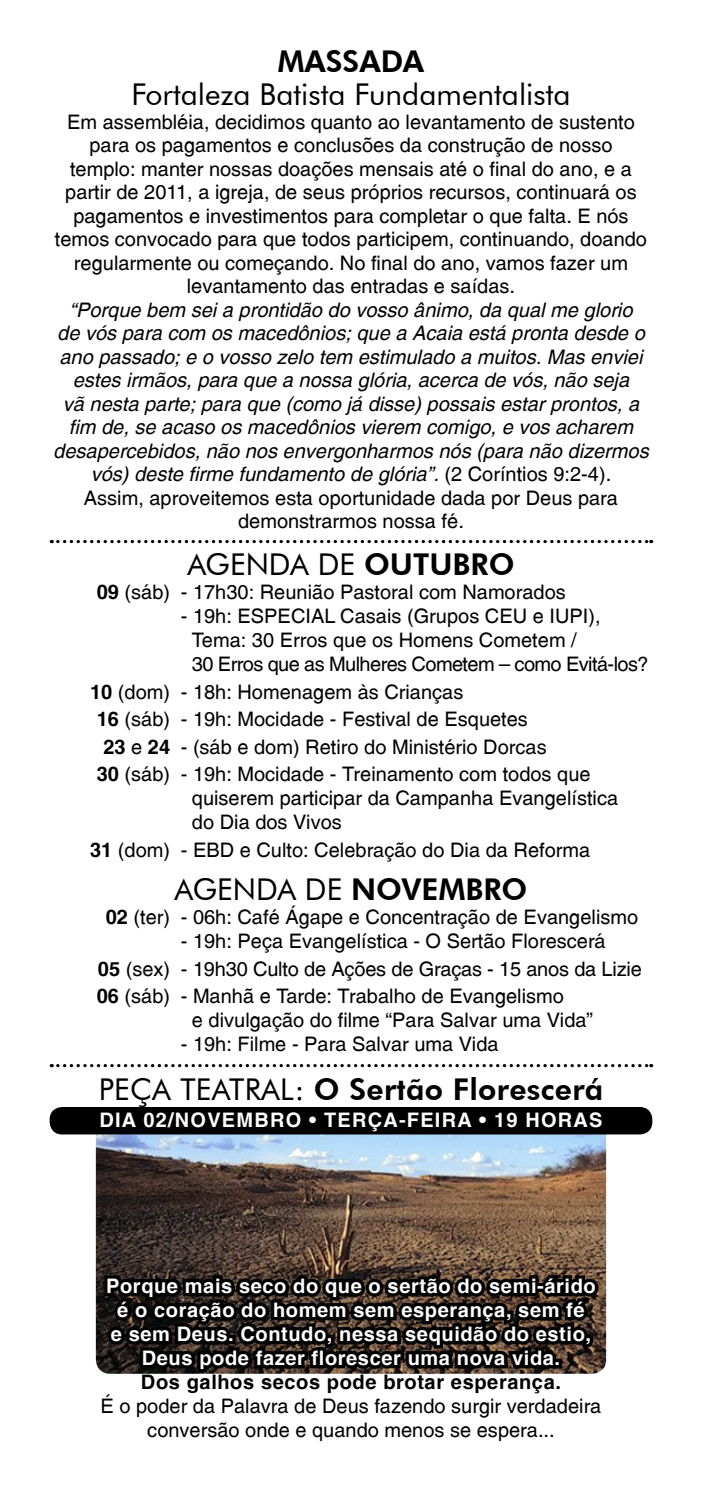
<style>
.page{position:relative;width:702px;height:1489px;background:#fff}
.page>*{position:absolute;margin:0;border:0;box-sizing:border-box;transform-origin:0 0}
.t1{font:30px "Futura BT";color:#000}
.t2{font:800 30px "Futura BT";letter-spacing:.01em;color:#000}
.t3{font:20px/23.5px "Switzerland Plain";color:#000;text-align:center}
.t4{font:italic 20px/23.5px "Switzerland";color:#000;text-align:center}
.t5{font:700 20px/24px "Switzerland";letter-spacing:.03em;color:#fff;text-align:center}
.t6{font:700 20px "Switzerland";letter-spacing:.06em;color:#fff}
.t7{font:700 20px "Switzerland";letter-spacing:.03em;color:#000}
.s1{font-family:"Switzerland Plain";font-style:normal}
.s2{font-weight:800}
.s3{font-family:"Switzerland";font-weight:700}
.s4{font-weight:400}
</style>
<div class="page">
<img style="left:96px;top:1134px;width:510px;height:237px">
<div style="left:50px;top:1106px;width:602px;height:28px;background:#000;border-radius:12px"></div>
<svg style="left:58px;top:540px;width:593px;height:3px"></svg>
<svg style="left:58px;top:1064px;width:593px;height:3px"></svg>
<svg style="left:101px;top:1265px;width:502px;height:109px"></svg>
<div style="left:552px;top:1358px;width:10px;height:10px;border:6px solid #000"></div>
<h1 class="t2" style="left:278px;top:44px;width:148px">MASSADA</h1>
<h1 class="t1" style="left:131px;top:76px;width:440px">Fortaleza Batista Fundamentalista</h1>
<p class="t3" style="left:55px;top:110px;width:593px">Em assembléia, decidimos quanto ao levantamento de sustento para os pagamentos e conclusões da construção de nosso templo: manter nossas doações mensais até o final do ano, e a partir de 2011, a igreja, de seus próprios recursos, continuará os pagamentos e investimentos para completar o que falta. E nós temos convocado para que todos participem, continuando, doando regularmente ou começando. No final do ano, vamos fazer um levantamento das entradas e saídas.</p>
<p class="t4" style="left:53px;top:298px;width:597px">“Porque bem sei a prontidão do vosso ânimo, da qual me glorio<br>de vós para com os macedônios; que a Acaia está pronta desde o ano passado; e o vosso zelo tem estimulado a muitos. Mas enviei estes irmãos, para que a nossa glória, acerca de vós, não seja<br>vã nesta parte; para que (como já disse) possais estar prontos, a fim de, se acaso os macedônios vierem comigo, e vos acharem desapercebidos, não nos envergonharmos nós (para não dizermos vós) deste firme fundamento de glória”. <span class="s1">(2 Coríntios 9:2-4).</span></p>
<p class="t3" style="left:84px;top:486px;width:535px">Assim, aproveitemos esta oportunidade dada por Deus para demonstrarmos nossa fé.</p>
<h1 class="t1" style="left:187px;top:546px;width:328px">AGENDA DE <span class="s2">OUTUBRO</span></h1>
<p class="t3" style="left:97px;top:580px;width:470px"><span class="s3">09</span> (sáb) - 17h30: Reunião Pastoral com Namorados</p>
<p class="t3" style="left:192px;top:604px;width:458px;text-align:left;text-indent:-11px">- 19h: ESPECIAL Casais (Grupos CEU e IUPI),<br>Tema: 30 Erros que os Homens Cometem /<br>30 Erros que as Mulheres Cometem – como Evitá-los?</p>
<p class="t3" style="left:90px;top:679px;width:375px"><span class="s3">10</span> (dom) - 18h: Homenagem às Crianças</p>
<p class="t3" style="left:97px;top:707px;width:432px"><span class="s3">16</span> (sáb) - 19h: Mocidade - Festival de Esquetes</p>
<p class="t3" style="left:103px;top:734px;width:445px"><span class="s3">23</span> e <span class="s3">24</span> - (sáb e dom) Retiro do Ministério Dorcas</p>
<p class="t3" style="left:97px;top:762px;width:495px"><span class="s3">30</span> (sáb) - 19h: Mocidade - Treinamento com todos que</p>
<p class="t3" style="left:192px;top:786px;width:428px;text-align:left">quiserem participar da Campanha Evangelística do Dia dos Vivos</p>
<p class="t3" style="left:90px;top:838px;width:501px"><span class="s3">31</span> (dom) - EBD e Culto: Celebração do Dia da Reforma</p>
<h1 class="t1" style="left:174px;top:871px;width:354px">AGENDA DE <span class="s2">NOVEMBRO</span></h1>
<p class="t3" style="left:106px;top:905px;width:534px"><span class="s3">02</span> (ter) - 06h: Café Ágape e Concentração de Evangelismo</p>
<p class="t3" style="left:97px;top:927px;width:546px;line-height:27.5px;text-align:left;text-indent:84px">- 19h: Peça Evangelística - O Sertão Florescerá<br><span class="s3">05</span> (sex) - 19h30 Culto de Ações de Graças - 15 anos da Lizie<br><span class="s3">06</span> (sáb) - Manhã e Tarde: Trabalho de Evangelismo</p>
<p class="t3" style="left:192px;top:1008px;width:403px">e divulgação do filme “Para Salvar uma Vida”</p>
<p class="t3" style="left:181px;top:1032px;width:319px">- 19h: Filme - Para Salvar uma Vida</p>
<h1 class="t1" style="left:99px;top:1070px;width:35px">Peça</h1>
<h1 class="t1" style="left:180px;top:1070px;width:33px">Teatral</h1>
<h1 class="t2" style="left:295px;top:1070px;width:310px"><span class="s4">:</span> O Sertão Florescerá</h1>
<p class="t6" style="left:99px;top:1107px;width:504px">Dia 02/NOVEMBRO • Terça-Feira • 19 horas</p>
<p class="t5" style="left:106px;top:1273px;width:491px">Porque mais seco do que o sertão do semi-árido é o coração do homem sem esperança, sem fé<br>e sem Deus. Contudo, nessa sequidão do estio, Deus pode fazer florescer uma nova vida.</p>
<p class="t7" style="left:141px;top:1369px;width:421px">Dos galhos secos pode brotar esperança.</p>
<p class="t3" style="left:101px;top:1393px;width:502px">É o poder da Palavra de Deus fazendo surgir verdadeira conversão onde e quando menos se espera...</p>
</div>
